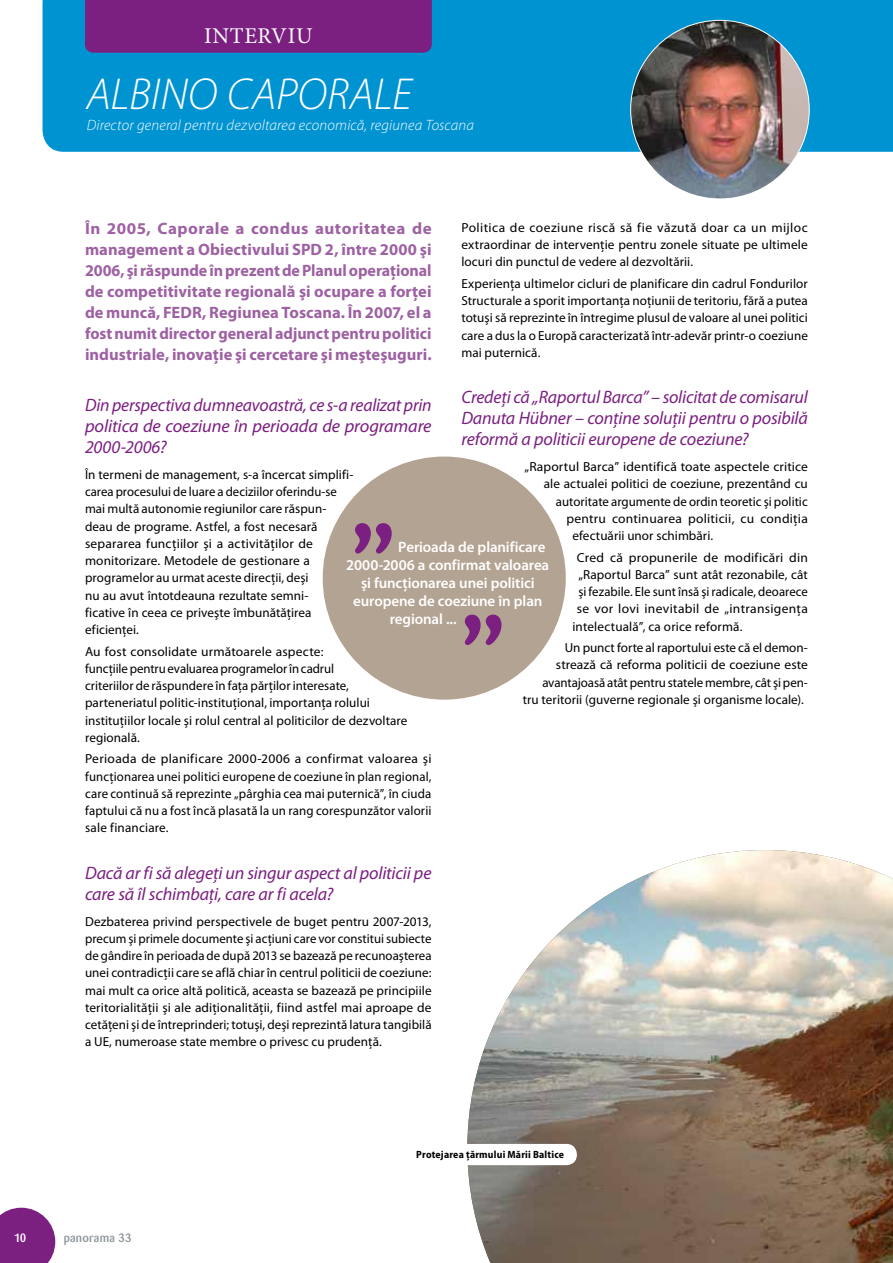
<style>
.page{position:relative;width:893px;height:1263px;background:#fff}
.page>*{position:absolute;margin:0;border:0;box-sizing:border-box;transform-origin:0 0}
.t1{font:700 100.5px "Barmeno";color:#7b1f81}
.t2{font:italic 300 45px "Myriad Pro";color:#fff}
.t3{font:22.5px "Minion Pro";letter-spacing:.025em;color:#fff}
.t4{font:italic 18px/21px "Myriad Pro";letter-spacing:-.01em;color:#7b1f81;text-align:justify}
.t5{font:700 16.5px/21px "Myriad Pro";color:#9e61a3;text-align:justify}
.t6{font:600 15px "Myriad Pro";letter-spacing:-.01em;color:#fff}
.t7{font:italic 300 15px "Myriad Pro";letter-spacing:.015em;color:#fff}
.t8{font:13.2px/17.2px "Myriad Pro";letter-spacing:.005em;color:#000;text-align:justify}
.t9{font:13.2px "Myriad Pro";letter-spacing:.025em;color:#000}
.t10{font:500 12px "Barmeno";letter-spacing:.02em;color:#90989c}
.t11{font:500 12px "Barmeno";color:#fff}
.t12{font:700 semi-condensed 10.5px "Myriad Pro";letter-spacing:.02em;color:#000}
</style>
<div class="page">
<div style="left:43px;top:0;width:850px;height:152px;background:#0093d2"></div>
<img style="left:467px;top:850px;width:426px;height:413px">
<svg style="left:0;top:1208px;width:55px;height:55px;background:#89378e"></svg>
<div style="left:323px;top:456px;width:243px;height:244px;background:#b3a392;border-radius:50%"></div>
<div style="left:85px;top:0;width:347px;height:52px;background:#7b1f81"></div>
<div style="left:366px;top:1144px;width:211px;height:21px;background:#fff;border-radius:11px"></div>
<img style="left:631px;top:20px;width:178px;height:179px;border-radius:89px">
<h3 class="t3" style="left:204px;top:20px;width:110px">INTERVIU</h3>
<h2 class="t2" style="left:87px;top:70px;width:308px">Al bino Caporale</h2>
<p class="t7" style="left:87px;top:117px;width:389px">Director general pentru dezvoltarea economică, regiunea Toscana</p>
<p class="t5" style="left:85px;top:218px;width:348px">În 2005, Caporale a condus autoritatea de management a Obiectivului SPD 2, între 2000 şi 2006, şi răspunde în prezent de Planul operaţional de competitivitate regională şi ocupare a forţei de muncă, FEDR, Regiunea Toscana. În 2007, el a fost numit director general adjunct pentru politici industriale, inovaţie şi cercetare şi meşteşuguri.</p>
<h3 class="t4" style="left:85px;top:395px;width:348px">Din perspectiva dumneavoastră, ce s-a realizat prin politica de coeziune în perioada de programare 2000-2006?</h3>
<p class="t8" style="left:85px;top:466px;width:270px;text-align:left">În termeni de management, s-a încercat simplifi&shy;carea procesului de luare a deciziilor oferindu-se mai multă autonomie regiunilor care răspun&shy;deau de programe. Astfel, a fost necesară separarea funcţiilor şi a activităţilor de monitorizare. Metodele de gestionare a programelor au urmat aceste direcţii, deşi<br>nu au avut întotdeauna rezultate semni-<br>ficative în ceea ce priveşte îmbunătăţirea eficienţei.</p>
<p class="t8" style="left:85px;top:643px;width:324px;text-align:left">Au fost consolidate următoarele aspecte:<br>funcţiile pentru evaluarea programelor în cadrul<br>criteriilor de răspundere în faţa părţilor interesate, parteneriatul politic-instituţional, importanţa rolului instituţiilor locale şi rolul central al politicilor de dezvoltare regională.</p>
<p class="t8" style="left:85px;top:751px;width:348px">Perioada de planificare 2000-2006 a confirmat valoarea şi funcţionarea unei politici europene de coeziune în plan regional, care continuă să reprezinte „pârghia cea mai puternică”, în ciuda faptului că nu a fost încă plasată la un rang corespunzător valorii sale financiare.</p>
<h3 class="t4" style="left:85px;top:863px;width:348px">Dacă ar fi să alegeţi un singur aspect al politicii pe care să îl schimbaţi, care ar fi acela?</h3>
<p class="t8" style="left:85px;top:913px;width:348px">Dezbaterea privind perspectivele de buget pentru 2007-2013, precum şi primele documente şi acţiuni care vor constitui subiecte de gândire în perioada de după 2013 se bazează pe recunoaşterea unei contradicţii care se află chiar în centrul politicii de coeziune: mai mult ca orice altă politică, aceasta se bazează pe principiile teritorialităţii şi ale adiţionalităţii, fiind astfel mai aproape de cetăţeni şi de întreprinderi; totuşi, deşi reprezintă latura tangibilă a UE, numeroase state membre o privesc cu prudenţă.</p>
<p class="t8" style="left:461px;top:219px;width:348px">Politica de coeziune riscă să fie văzută doar ca un mijloc extraordinar de intervenţie pentru zonele situate pe ultimele locuri din punctul de vedere al dezvoltării.</p>
<p class="t8" style="left:461px;top:275px;width:348px">Experienţa ultimelor cicluri de planificare din cadrul Fondurilor Structurale a sporit importanţa noţiunii de teritoriu, fără a putea totuşi să reprezinte în întregime plusul de valoare al unei politici care a dus la o Europă caracterizată într-adevăr printr-o coeziune mai puternică.</p>
<h3 class="t4" style="left:461px;top:387px;width:348px">Credeţi că „Raportul Barca” – solicitat de comisarul Danuta Hübner – conţine soluţii pentru o posibilă reformă a politicii europene de coeziune?</h3>
<p class="t8" style="left:524px;top:458px;width:285px">„Raportul Barca” identifică toate aspectele critice</p>
<p class="t8" style="left:544px;top:476px;width:265px">ale actualei politici de coeziune, prezentând cu</p>
<p class="t8" style="left:556px;top:493px;width:253px">autoritate argumente de ordin teoretic şi politic</p>
<p class="t8" style="left:566px;top:510px;width:243px">pentru continuarea politicii, cu condiţia</p>
<p class="t8" style="left:572px;top:527px;width:142px">efectuării unor schimbări.</p>
<p class="t8" style="left:577px;top:549px;width:233px">Cred că propunerile de modificări din</p>
<p class="t8" style="left:578px;top:566px;width:231px">„Raportul Barca” sunt atât rezonabile, cât</p>
<p class="t8" style="left:578px;top:583px;width:231px">şi fezabile. Ele sunt însă şi radicale, deoarece</p>
<p class="t9" style="left:577px;top:602px;width:233px">se vor lovi inevitabil de „intransigenţa</p>
<p class="t8" style="left:572px;top:618px;width:172px">intelectuală”, ca orice reformă.</p>
<p class="t8" style="left:565px;top:639px;width:245px">Un punct forte al raportului este că el demon-</p>
<p class="t8" style="left:556px;top:657px;width:254px">strează că reforma politicii de coeziune este</p>
<p class="t8" style="left:542px;top:674px;width:267px">avantajoasă atât pentru statele membre, cât şi pen-</p>
<p class="t8" style="left:523px;top:691px;width:282px">tru teritorii (guverne regionale şi organisme locale).</p>
<h1 class="t1" style="left:350px;top:444px;width:48px">„</h1>
<p class="t6" style="left:398px;top:539px;width:149px">Perioada de planificare</p>
<p class="t6" style="left:346px;top:557px;width:204px">2000-2006 a confirmat valoarea</p>
<p class="t6" style="left:361px;top:575px;width:175px">şi funcţionarea unei politici</p>
<p class="t6" style="left:353px;top:593px;width:191px">europene de coeziune în plan</p>
<p class="t6" style="left:390px;top:611px;width:69px">regional ...</p>
<h1 class="t1" style="left:460px;top:536px;width:48px">„</h1>
<p class="t11" style="left:14px;top:1231px;width:14px">10</p>
<p class="t10" style="left:64px;top:1230px;width:69px">panorama 33</p>
<p class="t12" style="left:416px;top:1149px;width:149px">Protejarea ţărmului Mării Baltice</p>
</div>
